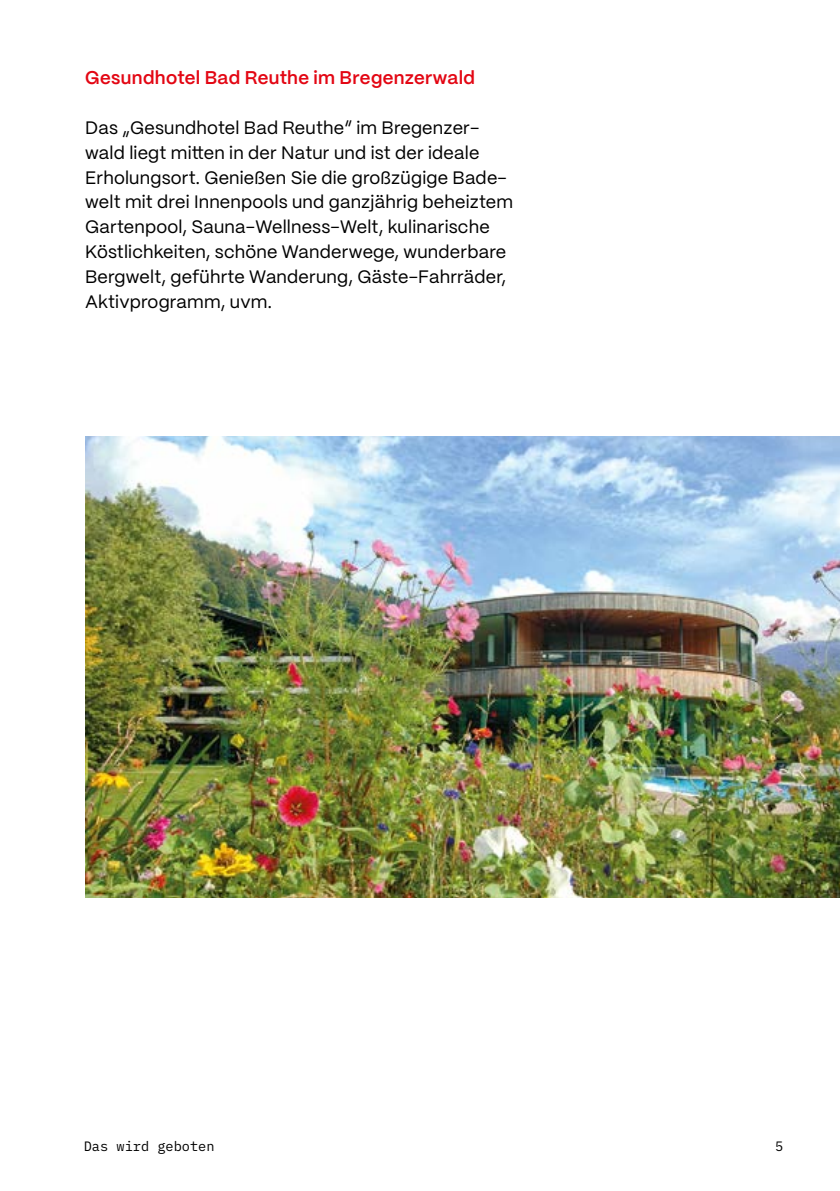
<style>
.page{position:relative;width:840px;height:1191px;background:#fff}
.page>*{position:absolute;margin:0;border:0;box-sizing:border-box;transform-origin:0 0}
.t1{font:600 18.4px "PP Mori";letter-spacing:.02em;color:#e30613}
.t2{font:18px/24.8px "PP Mori";letter-spacing:.01em;color:#000}
.t3{font:13.6px "IBM Plex Mono";color:#000}
</style>
<div class="page">
<img style="left:85px;top:436px;width:754px;height:461px">
<p class="t1" style="left:85px;top:62px;width:391px">Gesundhotel Bad Reuthe im Bregenzerwald</p>
<p class="t2" style="left:85px;top:114px;width:429px">Das „Gesundhotel Bad Reuthe“ im Bregenzer&shy;wald liegt mitten in der Natur und ist der ideale Erholungsort. Genießen Sie die großzügige Bade&shy;welt mit drei Innenpools und ganzjährig beheiztem Gartenpool, Sauna-Wellness-Welt, kulinarische Köstlichkeiten, schöne Wanderwege, wunderbare Bergwelt, geführte Wanderung, Gäste-Fahrräder, Aktivprogramm, uvm.</p>
<p class="t3" style="left:84px;top:1136px;width:132px">Das wird geboten</p>
<p class="t3" style="left:774px;top:1136px;width:10px">5</p>
</div>
